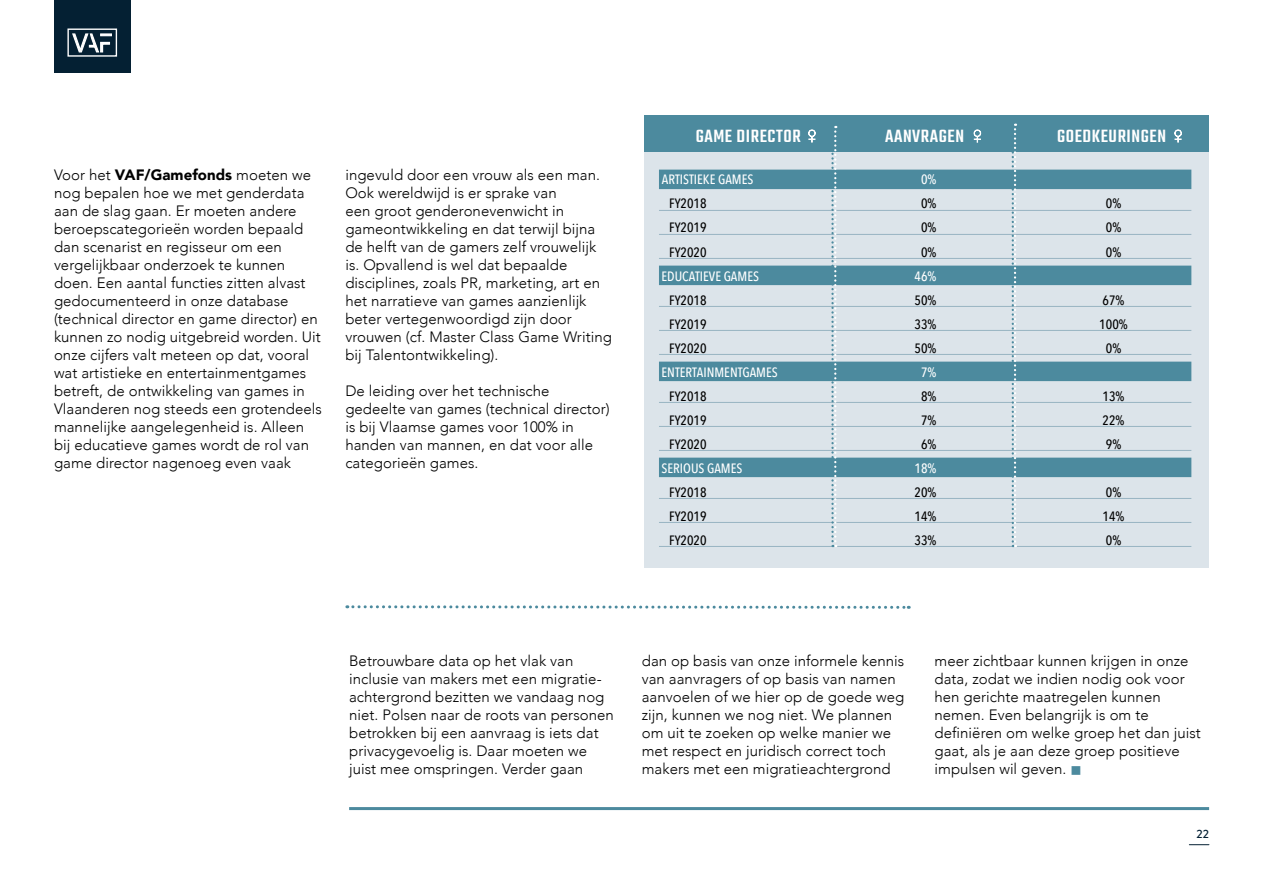
<style>
.page{position:relative;width:1263px;height:893px;background:#fff}
.page>*{position:absolute;margin:0;border:0;box-sizing:border-box;transform-origin:0 0}
.t1{font:500 19.5px "Teko";letter-spacing:.03em;color:#fff}
.t2{font:300 15px/18px "Avenir";letter-spacing:.005em;color:#000}
.t3{font:500 13.5px "Avenir Next Condensed";color:#000}
.t4{font:500 13.5px "Avenir Next Condensed";color:#fff}
.t5{font:500 12px "Brandon Grotesque";color:#042033}
.s1{font-weight:900}
.s2{color:#4c8a9e}
</style>
<div class="page">
<svg style="left:1189px;top:844px;width:20px;height:1px"></svg>
<div style="left:54px;top:0;width:77px;height:72px;background:#042033"></div>
<div style="left:67px;top:29px;width:50px;height:28px;border:1px solid #fff"></div>
<svg style="left:72px;top:33px;width:40px;height:20px"></svg>
<hr style="left:349px;top:807px;width:860px;height:3px;background:#4c8a9e">
<div style="left:644px;top:115px;width:565px;height:37px;background:#4c8a9e"></div>
<div style="left:644px;top:152px;width:565px;height:416px;background:#dce4ea"></div>
<div style="left:659px;top:170px;width:532px;height:19px;background:#4c8a9e"></div>
<hr style="left:659px;top:210px;width:532px;height:1px;background:#98b4c2">
<hr style="left:659px;top:234px;width:532px;height:1px;background:#98b4c2">
<hr style="left:659px;top:258px;width:532px;height:1px;background:#98b4c2">
<div style="left:659px;top:266px;width:532px;height:19px;background:#4c8a9e"></div>
<hr style="left:659px;top:306px;width:532px;height:1px;background:#98b4c2">
<hr style="left:659px;top:330px;width:532px;height:1px;background:#98b4c2">
<hr style="left:659px;top:354px;width:532px;height:1px;background:#98b4c2">
<div style="left:659px;top:362px;width:532px;height:19px;background:#4c8a9e"></div>
<hr style="left:659px;top:402px;width:532px;height:1px;background:#98b4c2">
<hr style="left:659px;top:426px;width:532px;height:1px;background:#98b4c2">
<hr style="left:659px;top:450px;width:532px;height:1px;background:#98b4c2">
<div style="left:659px;top:458px;width:532px;height:19px;background:#4c8a9e"></div>
<hr style="left:659px;top:498px;width:532px;height:1px;background:#98b4c2">
<hr style="left:659px;top:522px;width:532px;height:1px;background:#98b4c2">
<hr style="left:659px;top:546px;width:532px;height:1px;background:#98b4c2">
<svg style="left:831px;top:125px;width:5px;height:422px"></svg>
<svg style="left:1012px;top:124px;width:4px;height:423px"></svg>
<svg style="left:347px;top:605px;width:562px;height:4px"></svg>
<svg style="left:808px;top:129px;width:8px;height:14px"></svg>
<svg style="left:973px;top:129px;width:8px;height:14px"></svg>
<svg style="left:1174px;top:129px;width:8px;height:14px"></svg>
<p class="t2" style="left:54px;top:166px;width:269px">Voor het <span class="s1">VAF/Gamefonds</span> moeten we nog bepalen hoe we met genderdata aan de slag gaan. Er moeten andere beroepscategorieën worden bepaald dan scenarist en regisseur om een vergelijkbaar onderzoek te kunnen doen. Een aantal functies zitten alvast gedocumenteerd in onze database (technical director en game director) en kunnen zo nodig uitgebreid worden. Uit onze cijfers valt meteen op dat, vooral wat artistieke en entertainmentgames betreft, de ontwikkeling van games in Vlaanderen nog steeds een grotendeels mannelijke aangelegenheid is. Alleen bij educatieve games wordt de rol van game director nagenoeg even vaak</p>
<p class="t2" style="left:345px;top:166px;width:268px">ingevuld door een vrouw als een man.<br>Ook wereldwijd is er sprake van<br>een groot genderonevenwicht in gameontwikkeling en dat terwijl bijna de helft van de gamers zelf vrouwelijk is. Opvallend is wel dat bepaalde disciplines, zoals PR, marketing, art en het narratieve van games aanzienlijk beter vertegenwoordigd zijn door vrouwen (cf. Master Class Game Writing bij Talentontwikkeling).</p>
<p class="t2" style="left:345px;top:382px;width:266px">De leiding over het technische gedeelte van games (technical director) is bij Vlaamse games voor 100% in handen van mannen, en dat voor alle categorieën games.</p>
<h1 class="t1" style="left:696px;top:125px;width:107px">GAME DIRECTOR</h1>
<h1 class="t1" style="left:885px;top:125px;width:81px">AANVRAGEN</h1>
<p class="t4" style="left:662px;top:172px;width:93px">ARTISTIEKE GAMES</p>
<p class="t4" style="left:921px;top:172px;width:17px">0%</p>
<p class="t3" style="left:669px;top:196px;width:39px">FY2018</p>
<p class="t3" style="left:921px;top:196px;width:17px">0%</p>
<p class="t3" style="left:1106px;top:196px;width:17px">0%</p>
<p class="t3" style="left:669px;top:220px;width:39px">FY2019</p>
<p class="t3" style="left:921px;top:220px;width:17px">0%</p>
<p class="t3" style="left:1106px;top:220px;width:17px">0%</p>
<p class="t3" style="left:669px;top:244px;width:39px">FY2020</p>
<p class="t3" style="left:921px;top:244px;width:17px">0%</p>
<p class="t3" style="left:1106px;top:244px;width:17px">0%</p>
<p class="t4" style="left:661px;top:268px;width:99px">EDUCATIEVE GAMES</p>
<p class="t4" style="left:914px;top:268px;width:23px">46%</p>
<p class="t3" style="left:669px;top:292px;width:39px">FY2018</p>
<p class="t3" style="left:914px;top:292px;width:23px">50%</p>
<p class="t3" style="left:1102px;top:292px;width:23px">67%</p>
<p class="t3" style="left:669px;top:316px;width:39px">FY2019</p>
<p class="t3" style="left:914px;top:316px;width:23px">33%</p>
<p class="t3" style="left:1099px;top:316px;width:30px">100%</p>
<p class="t3" style="left:669px;top:340px;width:39px">FY2020</p>
<p class="t3" style="left:914px;top:340px;width:23px">50%</p>
<p class="t3" style="left:1106px;top:340px;width:17px">0%</p>
<p class="t4" style="left:661px;top:364px;width:118px">ENTERTAINMENTGAMES</p>
<p class="t4" style="left:921px;top:364px;width:17px">7%</p>
<p class="t3" style="left:669px;top:388px;width:39px">FY2018</p>
<p class="t3" style="left:921px;top:388px;width:17px">8%</p>
<p class="t3" style="left:1102px;top:388px;width:23px">13%</p>
<p class="t3" style="left:669px;top:412px;width:39px">FY2019</p>
<p class="t3" style="left:921px;top:412px;width:17px">7%</p>
<p class="t3" style="left:1102px;top:412px;width:23px">22%</p>
<p class="t3" style="left:669px;top:436px;width:39px">FY2020</p>
<p class="t3" style="left:921px;top:436px;width:17px">6%</p>
<p class="t3" style="left:1106px;top:436px;width:17px">9%</p>
<p class="t4" style="left:661px;top:460px;width:82px">SERIOUS GAMES</p>
<p class="t4" style="left:914px;top:460px;width:23px">18%</p>
<p class="t3" style="left:669px;top:484px;width:39px">FY2018</p>
<p class="t3" style="left:914px;top:484px;width:23px">20%</p>
<p class="t3" style="left:1106px;top:484px;width:17px">0%</p>
<p class="t3" style="left:669px;top:508px;width:39px">FY2019</p>
<p class="t3" style="left:914px;top:508px;width:23px">14%</p>
<p class="t3" style="left:1102px;top:508px;width:23px">14%</p>
<p class="t3" style="left:669px;top:532px;width:39px">FY2020</p>
<p class="t3" style="left:914px;top:532px;width:23px">33%</p>
<p class="t3" style="left:1106px;top:532px;width:17px">0%</p>
<h1 class="t1" style="left:1057px;top:125px;width:111px">GOEDKEURINGEN</h1>
<p class="t2" style="left:349px;top:652px;width:266px">Betrouwbare data op het vlak van inclusie van makers met een migratie&shy;achtergrond bezitten we vandaag nog niet. Polsen naar de roots van personen betrokken bij een aanvraag is iets dat privacygevoelig is. Daar moeten we juist mee omspringen. Verder gaan</p>
<p class="t2" style="left:642px;top:652px;width:264px">dan op basis van onze informele kennis van aanvragers of op basis van namen aanvoelen of we hier op de goede weg zijn, kunnen we nog niet. We plannen om uit te zoeken op welke manier we met respect en juridisch correct toch makers met een migratieachtergrond</p>
<p class="t2" style="left:934px;top:652px;width:268px">meer zichtbaar kunnen krijgen in onze data, zodat we indien nodig ook voor hen gerichte maatregelen kunnen nemen. Even belangrijk is om te definiëren om welke groep het dan juist gaat, als je aan deze groep positieve impulsen wil geven. <span class="s2">■</span></p>
<p class="t5" style="left:1196px;top:826px;width:14px">22</p>
</div>
